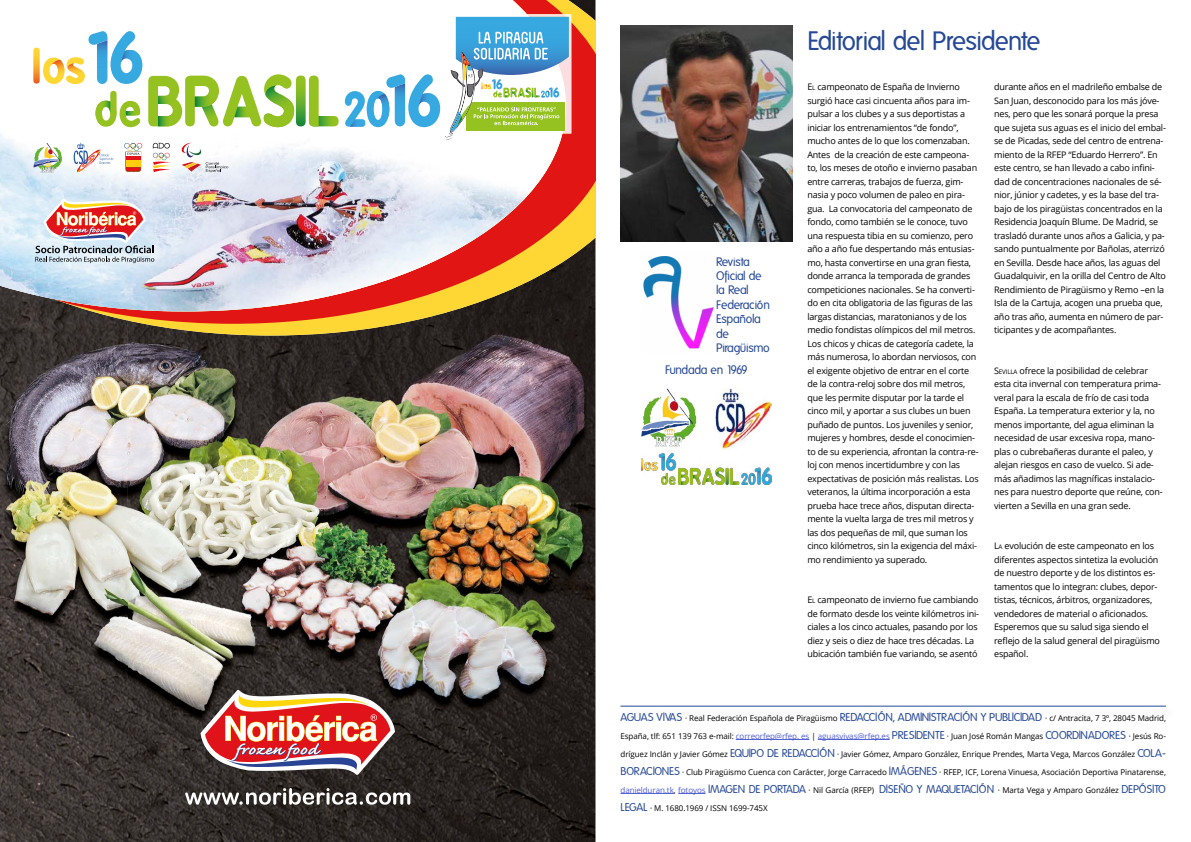
<style>
.page{position:relative;width:1191px;height:842px;background:#fff}
.page>*{position:absolute;margin:0;border:0;box-sizing:border-box;transform-origin:0 0}
.t1{font:26px "Folks";letter-spacing:-.035em;color:#264996}
.t2{font:12px/14.4px "Folks";letter-spacing:-.035em;color:#264996}
.t3{font:9px/13.5px "Open Sans";letter-spacing:-.02em;color:#000}
.t4{font:8px "Open Sans";letter-spacing:-.01em;color:#000}
.s1{font-style:inherit}
.s2{font-size:6.3px}
.s3{font-family:"Folks";font-size:11px;color:#264996}
.s4{color:#4f5cd6}
</style>
<div class="page">
<img style="left:620px;top:25px;width:172px;height:217px">
<img style="left:643px;top:256px;width:71px;height:93px">
<img style="left:641px;top:389px;width:56px;height:57px">
<img style="left:715px;top:389px;width:56px;height:60px">
<img style="left:641px;top:454px;width:130px;height:30px">
<hr style="left:736px;top:739px;width:73px;height:1px;background:#4f5cd6">
<hr style="left:818px;top:739px;width:71px;height:1px;background:#4f5cd6">
<hr style="left:620px;top:793px;width:54px;height:1px;background:#4f5cd6">
<svg style="left:678px;top:793px;width:27px;height:1px"></svg>
<img style="left:570px;top:335px;width:25px;height:507px">
<img style="left:502px;top:335px;width:68px;height:507px">
<img style="left:0;top:335px;width:127px;height:507px">
<img style="left:434px;top:335px;width:68px;height:507px">
<img style="left:127px;top:335px;width:204px;height:507px">
<img style="left:331px;top:335px;width:103px;height:507px">
<svg style="left:185px;top:788px;width:225px;height:17px"></svg>
<svg style="left:200px;top:690px;width:195px;height:85px"></svg>
<svg style="left:0;top:311px;width:595px;height:24px;background:#655629"></svg>
<svg style="left:55px;top:0;width:540px;height:324px;background:#ab491f"></svg>
<svg style="left:55px;top:0;width:511px;height:82px"></svg>
<img style="left:0;top:82px;width:566px;height:229px">
<svg style="left:124px;top:143px;width:18px;height:29px"></svg>
<svg style="left:153px;top:143px;width:17px;height:29px"></svg>
<svg style="left:34px;top:143px;width:28px;height:29px"></svg>
<svg style="left:181px;top:143px;width:47px;height:29px"></svg>
<svg style="left:33px;top:31px;width:109px;height:53px"></svg>
<svg style="left:95px;top:91px;width:45px;height:36px"></svg>
<svg style="left:148px;top:74px;width:190px;height:53px"></svg>
<svg style="left:35px;top:199px;width:119px;height:64px;background:#cfacad"></svg>
<svg style="left:345px;top:14px;width:226px;height:126px"></svg>
<svg style="left:74px;top:143px;width:39px;height:29px"></svg>
<div style="left:623px;top:707px;width:554px;height:12px;background:#fbfbfb"></div>
<hr style="left:620px;top:706px;width:546px;height:1px;background:#264996">
<h2 class="t2" style="left:716px;top:254px;width:55px">Revista<br>Oficial de la Real<br>Federación<br>Española de<br>Piragüismo</h2>
<h2 class="t2" style="left:665px;top:362px;width:84px">Fundada en 1969</h2>
<h1 class="t1" style="left:807px;top:26px;width:234px">Editorial del Presidente</h1>
<p class="t3" style="left:807px;top:80px;width:173px"><span class="s1">E</span><span class="s2">L</span> campeonato de España de Invierno surgió hace casi cincuenta años para im&shy;pulsar a los clubes y a sus deportistas a iniciar los entrenamientos “de fondo”, mucho antes de lo que los comenzaban.<br>Antes de la creación de este campeona&shy;to, los meses de otoño e invierno pasaban entre carreras, trabajos de fuerza, gim&shy;nasia y poco volumen de paleo en pira&shy;gua. La convocatoria del campeonato de fondo, como también se le conoce, tuvo una respuesta tibia en su comienzo, pero año a año fue despertando más entusias&shy;mo, hasta convertirse en una gran fiesta, donde arranca la temporada de grandes competiciones nacionales. Se ha converti&shy;do en cita obligatoria de las figuras de las largas distancias, maratonianos y de los medio fondistas olímpicos del mil metros.<br>Los chicos y chicas de categoría cadete, la más numerosa, lo abordan nerviosos, con el exigente objetivo de entrar en el corte de la contra-reloj sobre dos mil metros, que les permite disputar por la tarde el cinco mil, y aportar a sus clubes un buen puñado de puntos. Los juveniles y senior, mujeres y hombres, desde el conocimien&shy;to de su experiencia, afrontan la contra-re&shy;loj con menos incertidumbre y con las expectativas de posición más realistas. Los veteranos, la última incorporación a esta prueba hace trece años, disputan directa&shy;mente la vuelta larga de tres mil metros y las dos pequeñas de mil, que suman los cinco kilómetros, sin la exigencia del máxi&shy;mo rendimiento ya superado.</p>
<p class="t3" style="left:807px;top:593px;width:173px"><span class="s1">E</span><span class="s2">L</span> campeonato de invierno fue cambiando de formato desde los veinte kilómetros ini&shy;ciales a los cinco actuales, pasando por los diez y seis o diez de hace tres décadas. La ubicación también fue variando, se asentó</p>
<p class="t3" style="left:994px;top:80px;width:173px">durante años en el madrileño embalse de San Juan, desconocido para los más jóve&shy;nes, pero que les sonará porque la presa que sujeta sus aguas es el inicio del embal&shy;se de Picadas, sede del centro de entrena&shy;miento de la RFEP “Eduardo Herrero”. En este centro, se han llevado a cabo infini&shy;dad de concentraciones nacionales de sé&shy;nior, júnior y cadetes, y es la base del tra&shy;bajo de los piragüistas concentrados en la Residencia Joaquín Blume. De Madrid, se trasladó durante unos años a Galicia, y pa&shy;sando puntualmente por Bañolas, aterrizó en Sevilla. Desde hace años, las aguas del Guadalquivir, en la orilla del Centro de Alto Rendimiento de Piragüismo y Remo –en la Isla de la Cartuja, acogen una prueba que, año tras año, aumenta en número de par&shy;ticipantes y de acompañantes.</p>
<p class="t3" style="left:994px;top:363px;width:170px"><span class="s1">S</span><span class="s2">EVILLA</span> ofrece la posibilidad de celebrar esta cita invernal con temperatura prima&shy;veral para la escala de frío de casi toda España. La temperatura exterior y la, no menos importante, del agua eliminan la necesidad de usar excesiva ropa, mano&shy;plas o cubrebañeras durante el paleo, y alejan riesgos en caso de vuelco. Si ade&shy;más añadimos las magníficas instalacio&shy;nes para nuestro deporte que reúne, con&shy;vierten a Sevilla en una gran sede.</p>
<p class="t3" style="left:994px;top:539px;width:167px"><span class="s1">L</span><span class="s2">A</span> evolución de este campeonato en los diferentes aspectos sintetiza la evolución de nuestro deporte y de los distintos es&shy;tamentos que lo integran: clubes, depor&shy;tistas, técnicos, árbitros, organizadores, vendedores de material o aficionados.<br>Esperemos que su salud siga siendo el reflejo de la salud general del piragüismo español.</p>
<p class="t4" style="left:620px;top:712px;width:547px"><span class="s3">AGUAS VIVAS</span> · Real Federación Española de Piragüismo <span class="s3">REDACCIÓN, ADMINISTRACIÓN Y PUBLICIDAD</span> · c/ Antracita, 7 3º, 28045 Madrid,</p>
<p class="t4" style="left:620px;top:730px;width:547px">España, tlf: 651 139 763 e-mail: <span class="s4">correorfep@rfep. es</span> | <span class="s4">aguasvivas@rfep.es</span> <span class="s3">PRESIDENTE</span> · Juan José Román Mangas <span class="s3">COORDINADORES</span> · Jesús Ro-</p>
<p class="t4" style="left:620px;top:748px;width:547px">dríguez Inclán y Javier Gómez <span class="s3">EQUIPO DE REDACCIÓN</span> · Javier Gómez, Amparo González, Enrique Prendes, Marta Vega, Marcos González <span class="s3">COLA-</span></p>
<p class="t4" style="left:620px;top:766px;width:547px"><span class="s3">BORACIONES</span> · Club Piragüismo Cuenca con Carácter, Jorge Carracedo <span class="s3">IMÁGENES</span> · RFEP, ICF, Lorena Vinuesa, Asociación Deportiva Pinatarense,</p>
<p class="t4" style="left:620px;top:784px;width:547px"><span class="s4">danielduran.tk</span>, <span class="s4">fotoyos</span> <span class="s3">IMAGEN DE PORTADA</span> · Nil García (RFEP) <span class="s3">DISEÑO Y MAQUETACIÓN</span> · Marta Vega y Amparo González <span class="s3">DEPÓSITO</span></p>
<p class="t4" style="left:620px;top:802px;width:149px"><span class="s3">LEGAL</span> · M. 1680.1969 / ISSN 1699-745X</p>
</div>
